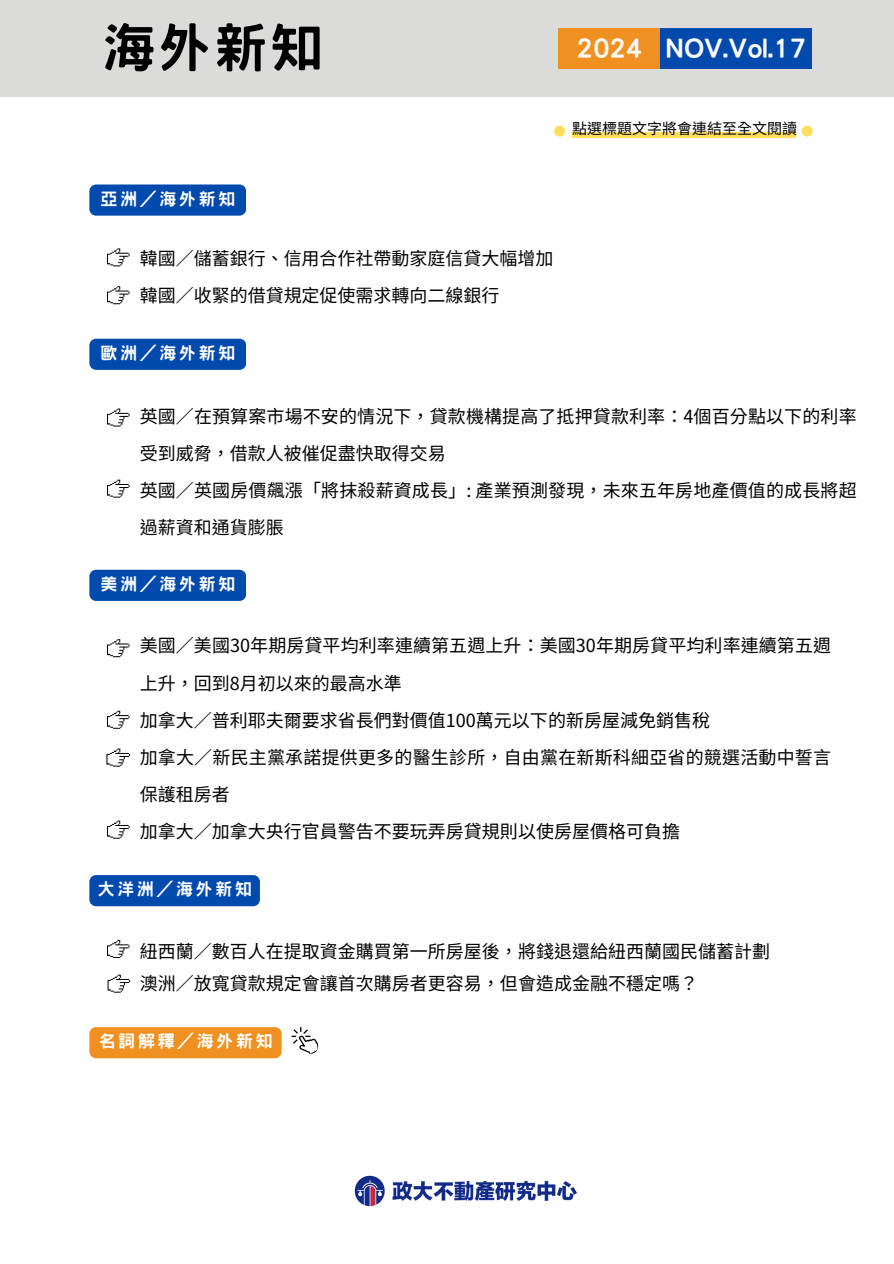
<style>
.page{position:relative;width:894px;height:1264px;background:#fff}
.page>*{position:absolute;margin:0;border:0;box-sizing:border-box;transform-origin:0 0}
.t1{font:800 53.25px "Han Wang Hei";color:#000}
.t2{font:800 25.8px "Han Wang Hei";color:#fbfbfb}
.t3{font:18px/37.2px "Noto Sans TC";color:#000}
.t4{font:800 17.1px "Han Wang Hei";letter-spacing:.15em;color:#fff}
.t5{font:15px "Noto Sans TC";color:#000}
</style>
<div class="page">
<div style="left:0;top:0;width:893px;height:97px;background:#dbdbda"></div>
<div style="left:558px;top:28px;width:102px;height:41px;background:#f09020"></div>
<div style="left:660px;top:28px;width:151px;height:41px;background:#004aad"></div>
<svg style="left:89px;top:184px;width:157px;height:32px;background:#0950af"></svg>
<div style="left:89px;top:339px;width:157px;height:31px;background:#004aad"></div>
<svg style="left:89px;top:569px;width:157px;height:32px;background:#0950af"></svg>
<div style="left:89px;top:875px;width:171px;height:31px;background:#004aad"></div>
<img style="left:354px;top:1175px;width:222px;height:32px">
<svg style="left:107px;top:248px;width:22px;height:18px"></svg>
<svg style="left:107px;top:286px;width:22px;height:18px"></svg>
<svg style="left:107px;top:479px;width:22px;height:18px"></svg>
<svg style="left:107px;top:408px;width:22px;height:18px"></svg>
<svg style="left:107px;top:710px;width:22px;height:18px"></svg>
<svg style="left:107px;top:940px;width:22px;height:18px"></svg>
<div style="left:554px;top:126px;width:11px;height:11px;background:#ffde59;border-radius:50%"></div>
<div style="left:801px;top:126px;width:11px;height:11px;background:#ffde59;border-radius:50%"></div>
<div style="left:572px;top:132px;width:223px;height:6px;background:#ffde59"></div>
<svg style="left:108px;top:974px;width:22px;height:18px"></svg>
<svg style="left:107px;top:820px;width:22px;height:18px"></svg>
<svg style="left:107px;top:639px;width:22px;height:18px"></svg>
<svg style="left:106px;top:748px;width:24px;height:18px"></svg>
<div style="left:89px;top:1027px;width:192px;height:31px;background:#f09020"></div>
<img style="left:291px;top:1027px;width:27px;height:26px">
<p class="t1" style="left:102px;top:21px;width:222px">海外新知</p>
<h4 class="t2" style="left:576px;top:36px;width:67px">2024</h4>
<h3 class="t2" style="left:665px;top:36px;width:142px">NOV.Vol.17</h3>
<p class="t5" style="left:572px;top:117px;width:226px">點選標題文字將會連結至全文閱讀</p>
<h2 class="t4" style="left:100px;top:190px;width:136px">亞洲／海外新知</h2>
<h4 class="t3" style="left:140px;top:238px;width:415px">韓國／儲蓄銀行、信用合作社帶動家庭信貸大幅增加韓國／收緊的借貸規定促使需求轉向二線銀行</h4>
<h2 class="t4" style="left:100px;top:344px;width:136px">歐洲／海外新知</h2>
<h3 class="t3" style="left:140px;top:396px;width:718px">英國／在預算案市場不安的情況下，貸款機構提高了抵押貸款利率：4個百分點以下的利率受到威脅，借款人被催促盡快取得交易<br>英國／英國房價飆漲「將抹殺薪資成長」: 產業預測發現，未來五年房地產價值的成長將超過薪資和通貨膨脹</h3>
<p class="t4" style="left:100px;top:575px;width:136px">美洲／海外新知</p>
<h3 class="t3" style="left:140px;top:626px;width:692px">美國／美國30年期房貸平均利率連續第五週上升：美國30年期房貸平均利率連續第五週上升，回到8月初以來的最高水準<br>加拿大／普利耶夫爾要求省長們對價值100萬元以下的新房屋減免銷售稅<br>加拿大／新民主黨承諾提供更多的醫生診所，自由黨在新斯科細亞省的競選活動中誓言保護租房者<br>加拿大／加拿大央行官員警告不要玩弄房貸規則以使房屋價格可負擔</h3>
<p class="t4" style="left:97px;top:880px;width:156px">大洋洲／海外新知</p>
<h1 class="t3" style="left:140px;top:934px;width:632px;line-height:31.5px">紐西蘭／數百人在提取資金購買第一所房屋後，將錢退還給紐西蘭國民儲蓄計劃澳洲／放寬貸款規定會讓首次購房者更容易，但會造成金融不穩定嗎？</h1>
<p class="t4" style="left:98px;top:1032px;width:175px">名詞解釋／海外新知</p>
</div>
